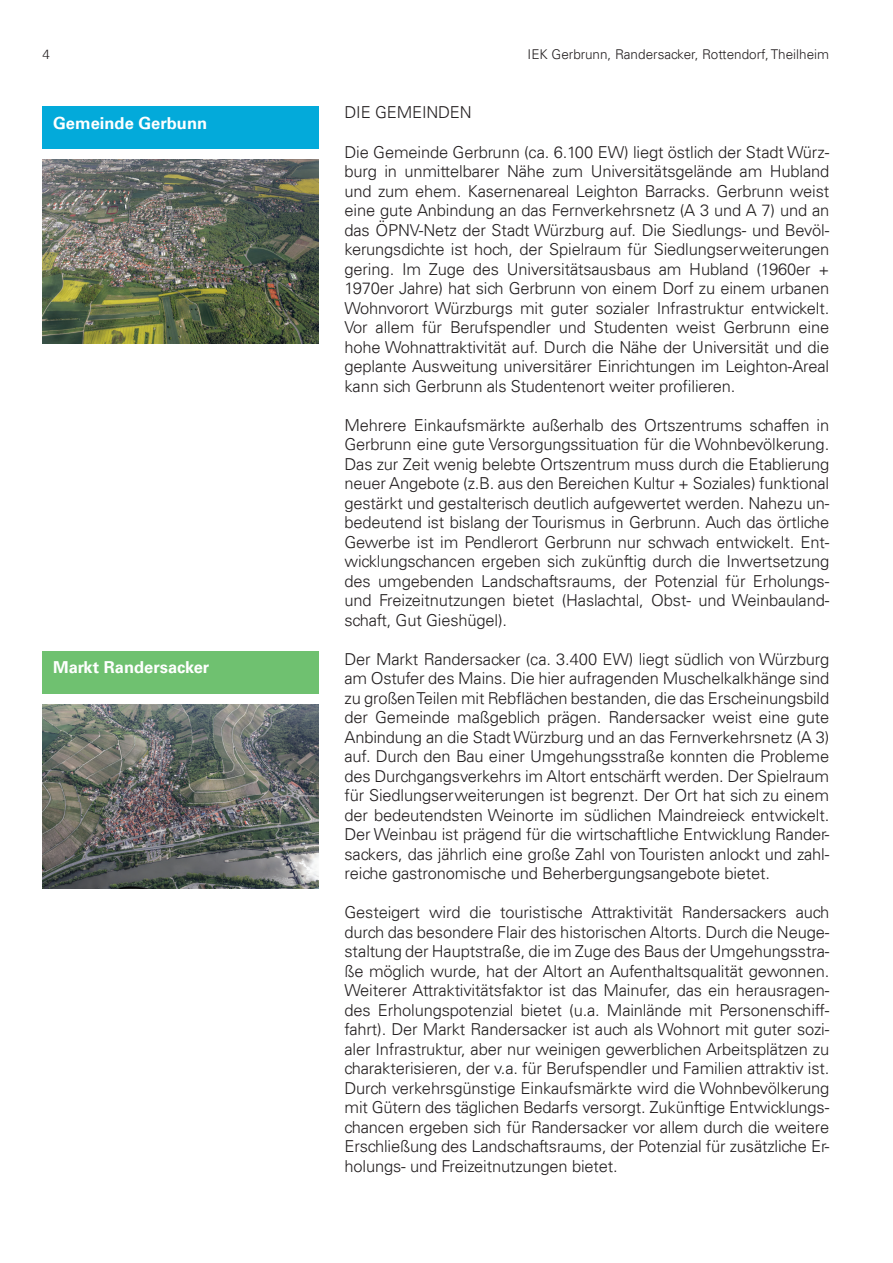
<style>
.page{position:relative;width:893px;height:1263px;background:#fff}
.page>*{position:absolute;margin:0;border:0;box-sizing:border-box;transform-origin:0 0}
.t1{font:300 16.5px/19.5px "Univers LT";letter-spacing:-.01em;color:#231f20;text-align:justify}
.t2{font:700 16.5px "Univers LT";color:#fff}
.t3{font:300 13.5px "Univers LT";color:#231f20}
</style>
<div class="page">
<div style="left:43px;top:106px;width:276px;height:43px;background:#03aada"></div>
<div style="left:43px;top:651px;width:276px;height:42px;background:#6fc170"></div>
<img style="left:43px;top:159px;width:276px;height:185px">
<img style="left:43px;top:704px;width:276px;height:184px">
<p class="t3" style="left:43px;top:46px;width:9px">4</p>
<p class="t3" style="left:528px;top:46px;width:303px">IEK Gerbrunn, Randersacker, Rottendorf, Theilheim</p>
<p class="t2" style="left:53px;top:113px;width:156px">Gemeinde Gerbunn</p>
<p class="t2" style="left:53px;top:657px;width:158px">Markt Randersacker</p>
<p class="t1" style="left:345px;top:103px;width:129px">DIE GEMEINDEN</p>
<p class="t1" style="left:345px;top:142px;width:486px">Die Gemeinde Gerbrunn (ca. 6.100 EW) liegt östlich der Stadt Würz&shy;burg in unmittelbarer Nähe zum Universitätsgelände am Hubland und zum ehem. Kasernenareal Leighton Barracks. Gerbrunn weist eine gute Anbindung an das Fernverkehrsnetz (A 3 und A 7) und an das ÖPNV-Netz der Stadt Würzburg auf. Die Siedlungs- und Bevöl&shy;kerungsdichte ist hoch, der Spielraum für Siedlungserweiterungen gering. Im Zuge des Universitätsausbaus am Hubland (1960er + 1970er Jahre) hat sich Gerbrunn von einem Dorf zu einem urbanen Wohnvorort Würzburgs mit guter sozialer Infrastruktur entwickelt.<br>Vor allem für Berufspendler und Studenten weist Gerbrunn eine hohe Wohnattraktivität auf. Durch die Nähe der Universität und die geplante Ausweitung universitärer Einrichtungen im Leighton-Areal kann sich Gerbrunn als Studentenort weiter profilieren.</p>
<p class="t1" style="left:345px;top:415px;width:486px">Mehrere Einkaufsmärkte außerhalb des Ortszentrums schaffen in Gerbrunn eine gute Versorgungssituation für die Wohnbevölkerung.<br>Das zur Zeit wenig belebte Ortszentrum muss durch die Etablierung neuer Angebote (z.B. aus den Bereichen Kultur + Soziales) funktional gestärkt und gestalterisch deutlich aufgewertet werden. Nahezu un&shy;bedeutend ist bislang der Tourismus in Gerbrunn. Auch das örtliche Gewerbe ist im Pendlerort Gerbrunn nur schwach entwickelt. Ent&shy;wicklungschancen ergeben sich zukünftig durch die Inwertsetzung des umgebenden Landschaftsraums, der Potenzial für Erholungs&shy;und Freizeitnutzungen bietet (Haslachtal, Obst- und Weinbauland&shy;schaft, Gut Gieshügel).</p>
<p class="t1" style="left:345px;top:649px;width:486px">Der Markt Randersacker (ca. 3.400 EW) liegt südlich von Würzburg am Ostufer des Mains. Die hier aufragenden Muschelkalkhänge sind zu großen Teilen mit Rebflächen bestanden, die das Erscheinungsbild der Gemeinde maßgeblich prägen. Randersacker weist eine gute Anbindung an die Stadt Würzburg und an das Fernverkehrsnetz (A 3) auf. Durch den Bau einer Umgehungsstraße konnten die Probleme des Durchgangsverkehrs im Altort entschärft werden. Der Spielraum für Siedlungserweiterungen ist begrenzt. Der Ort hat sich zu einem der bedeutendsten Weinorte im südlichen Maindreieck entwickelt.<br>Der Weinbau ist prägend für die wirtschaftliche Entwicklung Rander&shy;sackers, das jährlich eine große Zahl von Touristen anlockt und zahl&shy;reiche gastronomische und Beherbergungsangebote bietet.</p>
<p class="t1" style="left:345px;top:903px;width:486px">Gesteigert wird die touristische Attraktivität Randersackers auch durch das besondere Flair des historischen Altorts. Durch die Neuge&shy;staltung der Hauptstraße, die im Zuge des Baus der Umgehungsstra&shy;ße möglich wurde, hat der Altort an Aufenthaltsqualität gewonnen.<br>Weiterer Attraktivitätsfaktor ist das Mainufer, das ein herausragen&shy;des Erholungspotenzial bietet (u.a. Mainlände mit Personenschiff&shy;fahrt). Der Markt Randersacker ist auch als Wohnort mit guter sozi&shy;aler Infrastruktur, aber nur weinigen gewerblichen Arbeitsplätzen zu charakterisieren, der v.a. für Berufspendler und Familien attraktiv ist.<br>Durch verkehrsgünstige Einkaufsmärkte wird die Wohnbevölkerung mit Gütern des täglichen Bedarfs versorgt. Zukünftige Entwicklungs&shy;chancen ergeben sich für Randersacker vor allem durch die weitere Erschließung des Landschaftsraums, der Potenzial für zusätzliche Er&shy;holungs- und Freizeitnutzungen bietet.</p>
</div>
